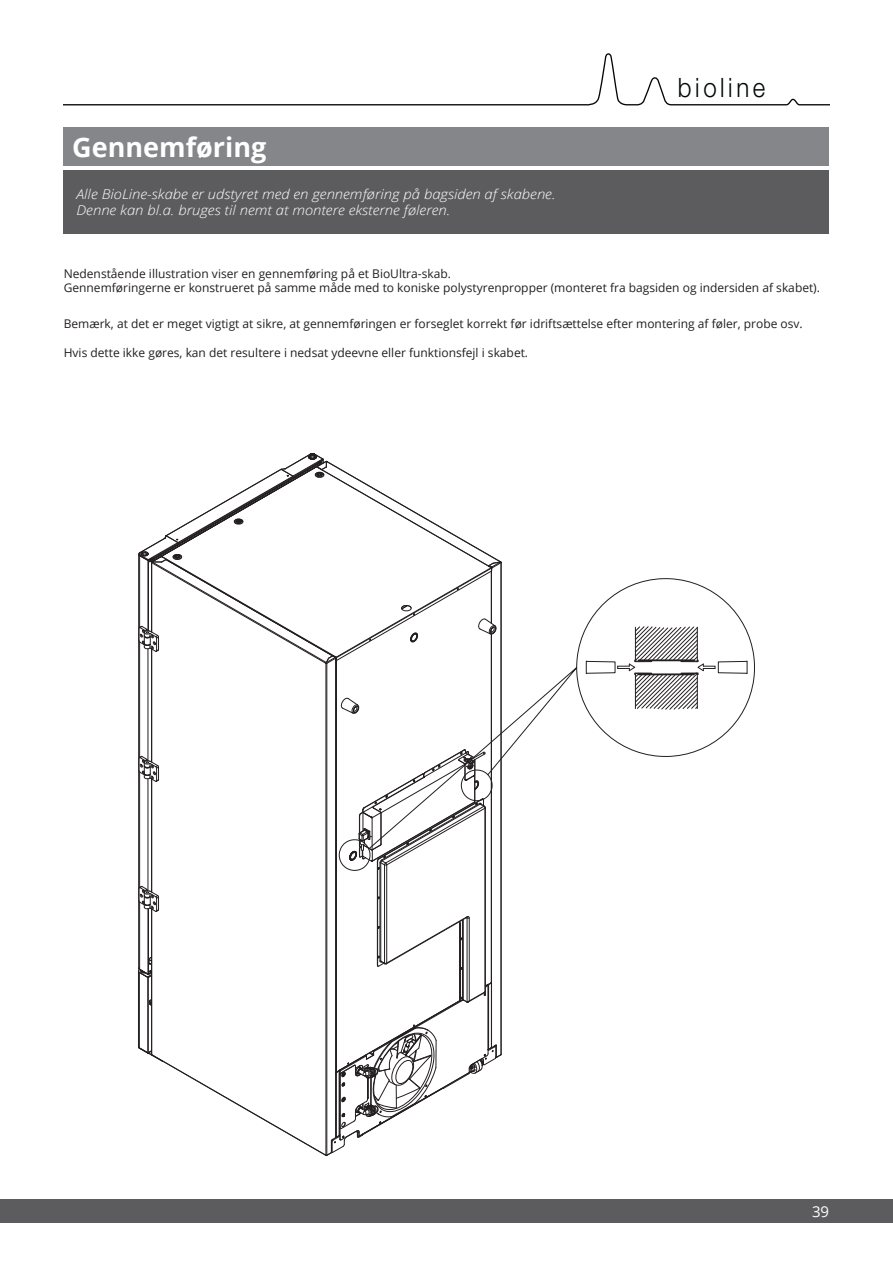
<style>
.page{position:relative;width:893px;height:1263px;background:#fff}
.page>*{position:absolute;margin:0;border:0;box-sizing:border-box;transform-origin:0 0}
.Page_sub_header_-_Bold_-_18_21_6{font:700 27px "Open Sans";color:#fff}
.t1{font:300 26.7px "Helvetica Neue";letter-spacing:.15em;color:#020606;scale:.9 1}
.t2{font:15px "Open Sans";color:#fff}
.Rubrik_-_White_text_-_9_10_8{font:italic 300 13.5px "Open Sans";color:#fff;scale:1.1 1}
.Bodytext_-_8_9_6_-_Regular{font:12px "Open Sans";color:#231f20}
</style>
<div class="page">
<svg style="left:138px;top:453px;width:617px;height:703px"></svg>
<svg style="left:64px;top:53px;width:765px;height:53px"></svg>
<div style="left:0;top:1200px;width:893px;height:23px;background:#5c5c5f"></div>
<div style="left:64px;top:170px;width:765px;height:64px;background:#5c5c5f"></div>
<div style="left:64px;top:128px;width:765px;height:38px;background:#848689"></div>
<p class="Page_sub_header_-_Bold_-_18_21_6" style="left:72px;top:128px;width:196px">Gennemføring</p>
<p class="Rubrik_-_White_text_-_9_10_8" style="left:77px;top:185px;width:437px">Alle BioLine-skabe er udstyret med en gennemføring på bagsiden af skabene.</p>
<p class="Rubrik_-_White_text_-_9_10_8" style="left:77px;top:201px;width:341px">Denne kan bl.a. bruges til nemt at montere eksterne føleren.</p>
<h2 class="t1" style="left:678px;top:71px;width:99px">bioline</h2>
<p class="Bodytext_-_8_9_6_-_Regular" style="left:64px;top:265px;width:389px">Nedenstående illustration viser en gennemføring på et BioUltra-skab.</p>
<p class="Bodytext_-_8_9_6_-_Regular" style="left:64px;top:279px;width:758px">Gennemføringerne er konstrueret på samme måde med to koniske polystyrenpropper (monteret fra bagsiden og indersiden af skabet).</p>
<p class="Bodytext_-_8_9_6_-_Regular" style="left:64px;top:315px;width:740px">Bemærk, at det er meget vigtigt at sikre, at gennemføringen er forseglet korrekt før idriftsættelse efter montering af føler, probe osv.</p>
<p class="Bodytext_-_8_9_6_-_Regular" style="left:64px;top:344px;width:466px">Hvis dette ikke gøres, kan det resultere i nedsat ydeevne eller funktionsfejl i skabet.</p>
<p class="t2" style="left:812px;top:1201px;width:19px">39</p>
</div>
